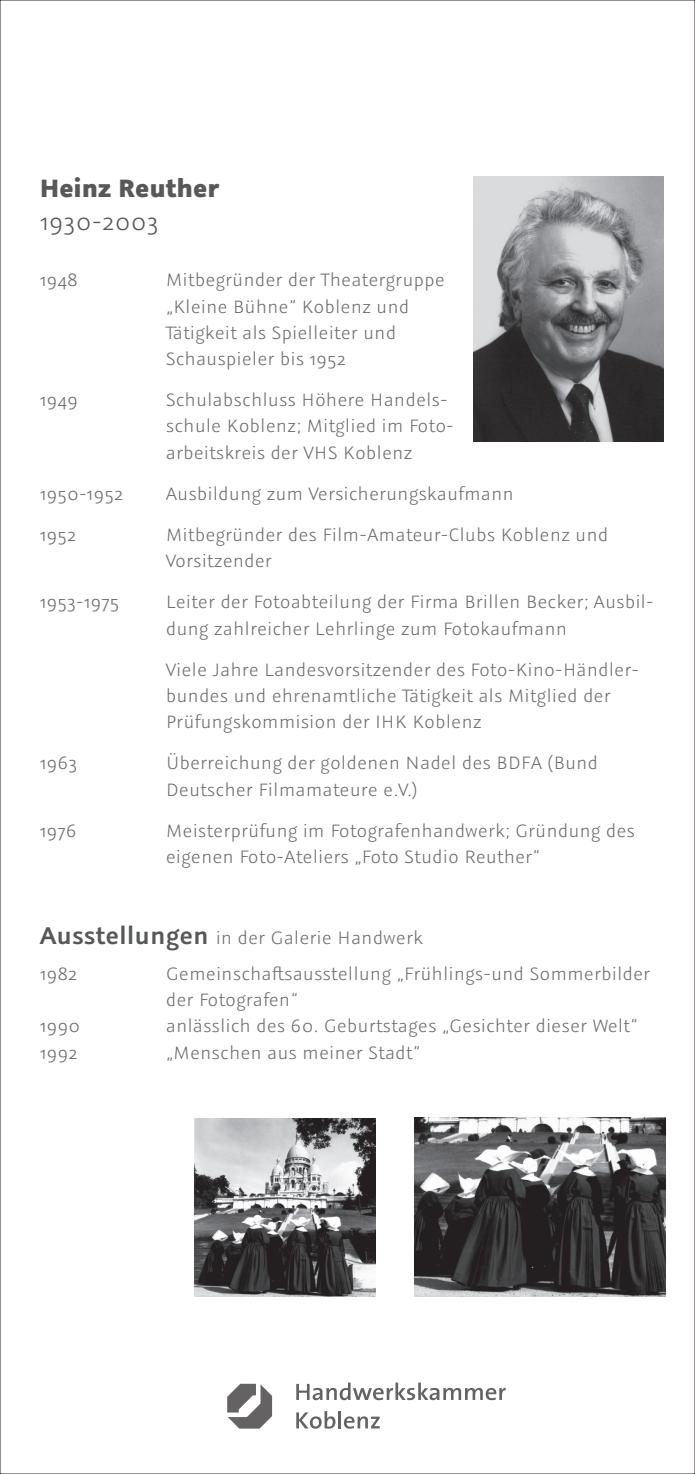
<style>
.page{position:relative;width:695px;height:1474px;background:#fff}
.page>*{position:absolute;margin:0;border:0;box-sizing:border-box;transform-origin:0 0}
.t1{font:700 28px "Graublau Sans";color:#57585a}
.t2{font:300 27.12px "Graublau Sans";color:#57585a}
.t3{font:300 20.12px/26.2px "Graublau Sans";color:#6c6d70}
.s1{font-weight:600;font-size:27.12px;color:#57585a}
</style>
<div class="page">
<img style="left:473px;top:176px;width:190px;height:266px">
<svg style="left:296px;top:1382px;width:209px;height:18px"></svg>
<svg style="left:296px;top:1411px;width:39px;height:17px"></svg>
<hr style="left:338px;top:1410px;width:3px;height:18px;background:#231f20">
<svg style="left:344px;top:1416px;width:35px;height:12px"></svg>
<svg style="left:227px;top:1383px;width:45px;height:45px"></svg>
<img style="left:195px;top:1118px;width:180px;height:178px">
<img style="left:415px;top:1117px;width:250px;height:179px">
<h1 class="t1" style="left:40px;top:171px;width:180px">Heinz Reuther</h1>
<h2 class="t2" style="left:40px;top:204px;width:121px">1930-2003</h2>
<p class="t3" style="left:40px;top:266px;width:40px">1948</p>
<p class="t3" style="left:166px;top:266px;width:281px">Mitbegründer der Theatergruppe „Kleine Bühne“ Koblenz und<br>Tätigkeit als Spielleiter und<br>Schauspieler bis 1952</p>
<p class="t3" style="left:40px;top:386px;width:40px">1949</p>
<p class="t3" style="left:166px;top:386px;width:289px">Schulabschluss Höhere Handels&shy;schule Koblenz; Mitglied im Foto&shy;arbeitskreis der VHS Koblenz</p>
<p class="t3" style="left:40px;top:480px;width:85px">1950-1952</p>
<p class="t3" style="left:166px;top:480px;width:350px">Ausbildung zum Versicherungskaufmann</p>
<p class="t3" style="left:40px;top:521px;width:38px">1952</p>
<p class="t3" style="left:166px;top:521px;width:444px">Mitbegründer des Film-Amateur-Clubs Koblenz und<br>Vorsitzender</p>
<p class="t3" style="left:40px;top:588px;width:81px">1953-1975</p>
<p class="t3" style="left:166px;top:588px;width:489px">Leiter der Fotoabteilung der Firma Brillen Becker; Ausbil&shy;dung zahlreicher Lehrlinge zum Fotokaufmann</p>
<p class="t3" style="left:166px;top:656px;width:474px">Viele Jahre Landesvorsitzender des Foto-Kino-Händler&shy;bundes und ehrenamtliche Tätigkeit als Mitglied der<br>Prüfungskommision der IHK Koblenz</p>
<p class="t3" style="left:40px;top:749px;width:39px">1963</p>
<p class="t3" style="left:166px;top:749px;width:434px">Überreichung der goldenen Nadel des BDFA (Bund<br>Deutscher Filmamateure e.V.)</p>
<p class="t3" style="left:40px;top:817px;width:39px">1976</p>
<p class="t3" style="left:166px;top:817px;width:470px">Meisterprüfung im Fotografenhandwerk; Gründung des eigenen Foto-Ateliers „Foto Studio Reuther“</p>
<p class="t3" style="left:40px;top:918px;width:385px;line-height:36.2px"><span class="s1">Ausstellungen</span> in der Galerie Handwerk<br>1982</p>
<p class="t3" style="left:166px;top:959px;width:486px">Gemeinschaftsausstellung „Frühlings-und Sommerbilder der Fotografen“</p>
<p class="t3" style="left:40px;top:1012px;width:42px">1990</p>
<p class="t3" style="left:166px;top:1012px;width:473px">anlässlich des 60. Geburtstages „Gesichter dieser Welt“</p>
<p class="t3" style="left:40px;top:1038px;width:40px">1992</p>
<p class="t3" style="left:166px;top:1038px;width:256px">„Menschen aus meiner Stadt“</p>
</div>
